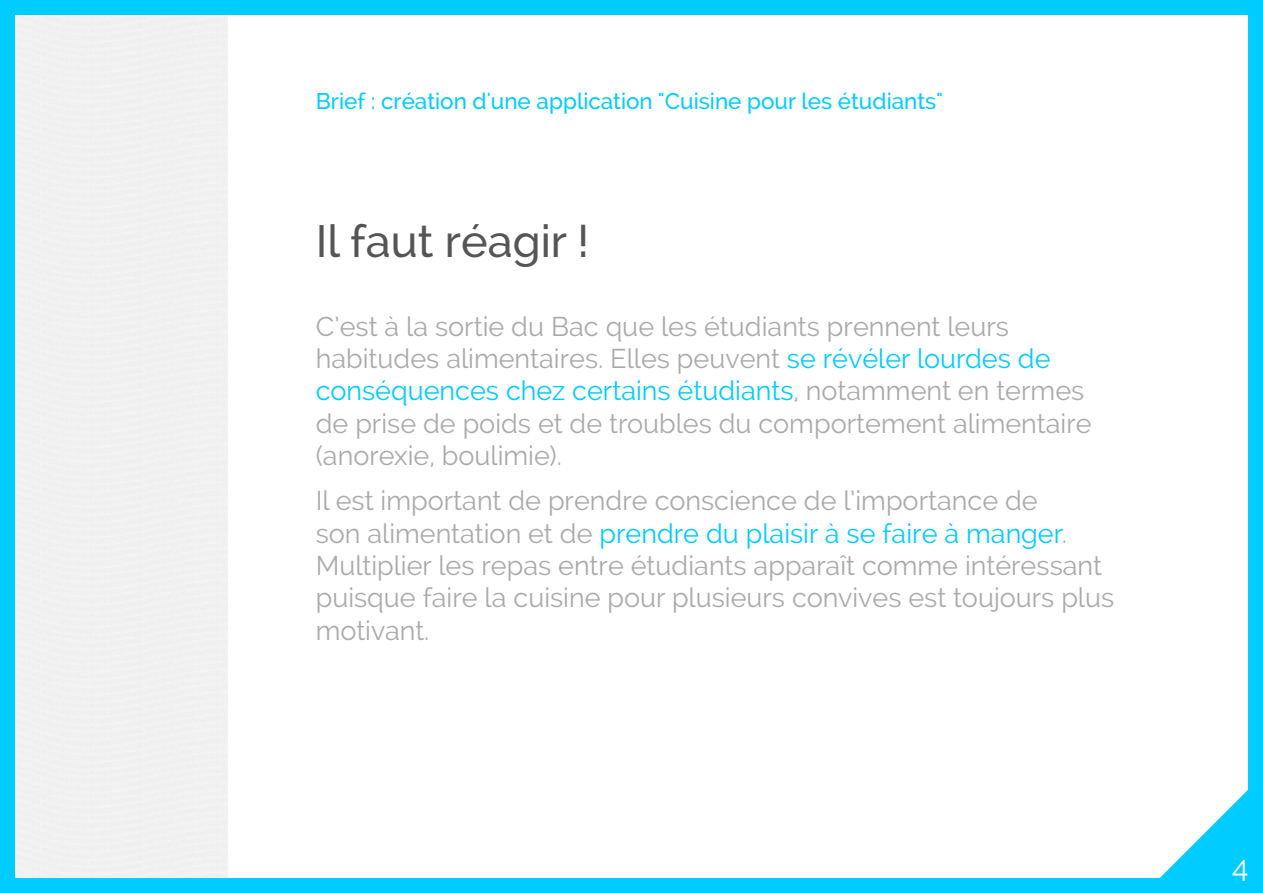
<style>
.page{position:relative;width:1263px;height:893px;background:#fff}
.page>*{position:absolute;margin:0;border:0;box-sizing:border-box;transform-origin:0 0}
.t1{font:500 45px "Raleway";color:#555556}
.t2{font:30px "Raleway";color:#fff}
.t3{font:27px/32.4px "Raleway";color:#aaaaac}
.t4{font:500 22.5px "Raleway";color:#0cf}
.s1{color:#0cf}
</style>
<div class="page">
<div style="left:0;top:0;width:1263px;height:893px;border:15px solid #0cf"></div>
<svg style="left:1145px;top:775px;width:118px;height:118px"></svg>
<p class="t4" style="left:316px;top:88px;width:629px">Brief : création d'une application "Cuisine pour les étudiants"</p>
<h1 class="t1" style="left:316px;top:215px;width:275px">Il faut réagir !</h1>
<p class="t3" style="left:316px;top:310px;width:777px">C’est à la sortie du Bac que les étudiants prennent leurs habitudes alimentaires. Elles peuvent <span class="s1">se révéler lourdes de conséquences chez certains étudiants</span>, notamment en termes de prise de poids et de troubles du comportement alimentaire (anorexie, boulimie).</p>
<p class="t3" style="left:316px;top:484px;width:800px">Il est important de prendre conscience de l’importance de<br>son alimentation et de <span class="s1">prendre du plaisir à se faire à manger</span>.<br>Multiplier les repas entre étudiants apparaît comme intéressant puisque faire la cuisine pour plusieurs convives est toujours plus motivant.</p>
<p class="t2" style="left:1232px;top:849px;width:18px">4</p>
</div>
